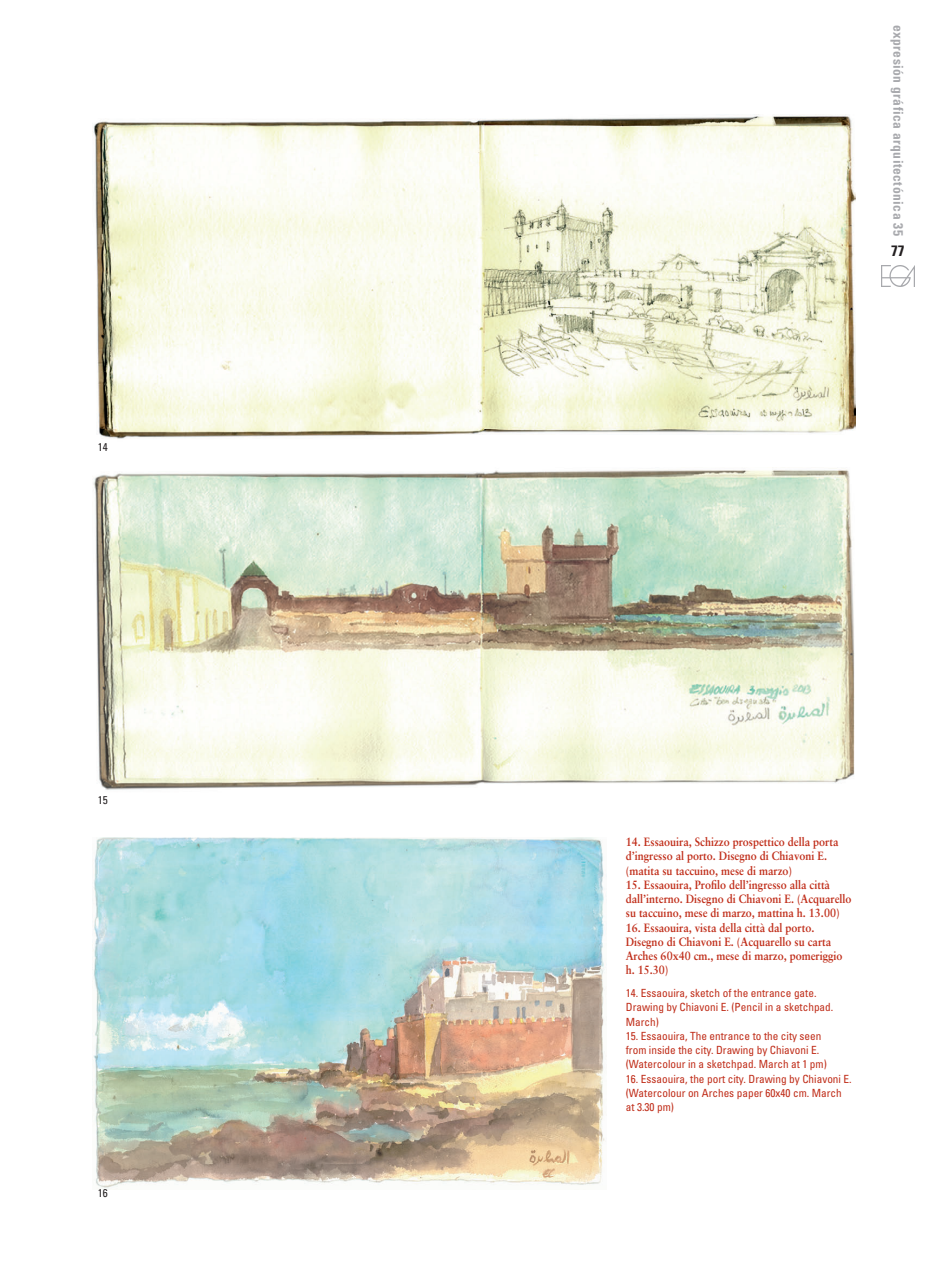
<style>
.page{position:relative;width:936px;height:1276px;background:#fff}
.page>*{position:absolute;margin:0;border:0;box-sizing:border-box;transform-origin:0 0}
.t1{font:700 condensed 15px "Univers";color:#231f20}
.t2{font:700 condensed 13.5px "Univers";letter-spacing:.035em;color:#a8a9ad}
.PIES_DE_FOTO_CASTELL{font:700 12px/14.2px "Sabon";color:#c02d19;scale:.9 1}
.Didascalia{font:condensed 11.25px/14.2px "Univers";color:#c02d19}
.PIES_DE_FOTO_INGLES{font:condensed 11.25px "Univers";color:#231f20}
</style>
<div class="page">
<img style="left:881px;top:265px;width:33px;height:21px">
<img style="left:92px;top:116px;width:763px;height:323px">
<img style="left:93px;top:469px;width:762px;height:321px">
<img style="left:92px;top:837px;width:513px;height:352px">
<p class="PIES_DE_FOTO_INGLES" style="left:98px;top:439px;width:11px">14</p>
<p class="PIES_DE_FOTO_INGLES" style="left:98px;top:792px;width:11px">15</p>
<p class="PIES_DE_FOTO_INGLES" style="left:98px;top:1186px;width:11px">16</p>
<p class="t2" style="left:906px;top:25px;width:213px;rotate:90deg">expresión gráfica arquitectónica 35</p>
<p class="t1" style="left:891px;top:242px;width:15px">77</p>
<p class="PIES_DE_FOTO_CASTELL" style="left:625px;top:834px;width:238px">14. Essaouira, Schizzo prospettico della porta d’ingresso al porto. Disegno di Chiavoni E. (matita su taccuino, mese di marzo)</p>
<p class="PIES_DE_FOTO_CASTELL" style="left:625px;top:877px;width:252px">15. Essaouira, Profilo dell’ingresso alla città dall’interno. Disegno di Chiavoni E. (Acquarello su taccuino, mese di marzo, mattina h. 13.00)</p>
<p class="PIES_DE_FOTO_CASTELL" style="left:625px;top:920px;width:242px">16. Essaouira, vista della città dal porto.<br>Disegno di Chiavoni E. (Acquarello su carta Arches 60x40 cm., mese di marzo, pomeriggio h. 15.30)</p>
<p class="Didascalia" style="left:625px;top:986px;width:209px">14. Essaouira, sketch of the entrance gate.<br>Drawing by Chiavoni E. (Pencil in a sketchpad.<br>March)</p>
<p class="Didascalia" style="left:625px;top:1028px;width:202px">15. Essaouira, The entrance to the city seen from inside the city. Drawing by Chiavoni E. (Watercolour in a sketchpad. March at 1 pm)</p>
<p class="Didascalia" style="left:625px;top:1071px;width:227px">16. Essaouira, the port city. Drawing by Chiavoni E. (Watercolour on Arches paper 60x40 cm. March at 3.30 pm)</p>
</div>
